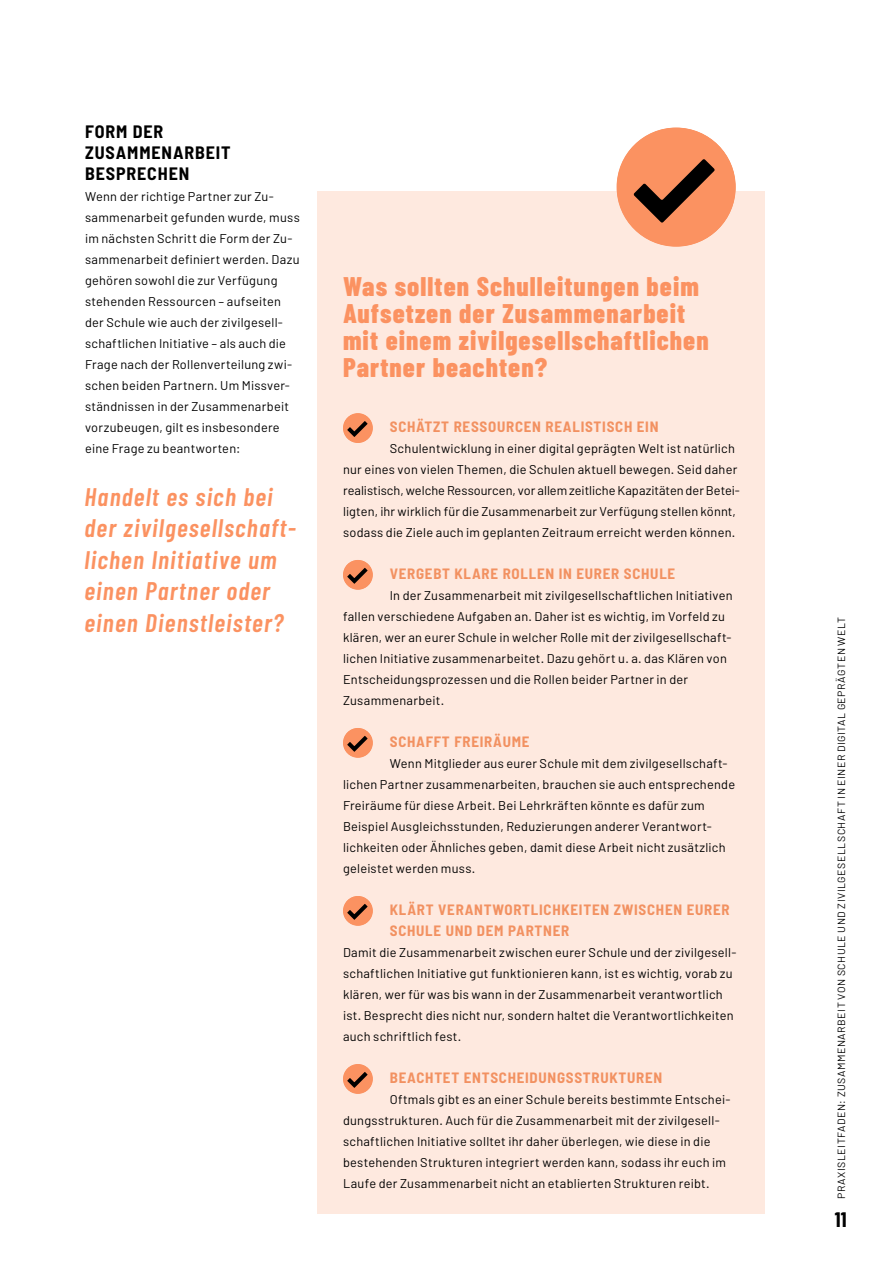
<style>
.page{position:relative;width:893px;height:1263px;background:#fff}
.page>*{position:absolute;margin:0;border:0;box-sizing:border-box;transform-origin:0 0}
.t1{font:800 27px/27px "Barlow Condensed";letter-spacing:.04em;color:#fb9261}
.t2{font:italic 600 25.5px/31.5px "Barlow Condensed";letter-spacing:.05em;color:#fb9261}
.t3{font:700 21px "Barlow Condensed";color:#000}
.t4{font:700 semi-condensed 18px/21px "Barlow";letter-spacing:.05em;color:#000}
.t5{font:700 semi-condensed 15px/21px "Barlow";letter-spacing:.05em;color:#f29161}
.t6{font:12.75px/21px "Barlow";letter-spacing:.02em;color:#000}
.t7{font:10.5px "Barlow";letter-spacing:.05em;color:#000}
</style>
<div class="page">
<div style="left:317px;top:191px;width:448px;height:1023px;background:#fee9df"></div>
<div style="left:617px;top:128px;width:119px;height:119px;background:#fb9261;border-radius:50%"></div>
<svg style="left:634px;top:159px;width:81px;height:64px"></svg>
<div style="left:343px;top:896px;width:30px;height:30px;background:#fb9261;border-radius:50%"></div>
<svg style="left:347px;top:904px;width:21px;height:16px"></svg>
<div style="left:343px;top:728px;width:30px;height:30px;background:#fb9261;border-radius:50%"></div>
<svg style="left:347px;top:736px;width:21px;height:16px"></svg>
<div style="left:343px;top:560px;width:30px;height:30px;background:#fb9261;border-radius:50%"></div>
<svg style="left:347px;top:568px;width:21px;height:16px"></svg>
<div style="left:343px;top:413px;width:30px;height:30px;background:#fb9261;border-radius:50%"></div>
<svg style="left:347px;top:421px;width:21px;height:16px"></svg>
<div style="left:343px;top:1064px;width:30px;height:30px;background:#fb9261;border-radius:50%"></div>
<svg style="left:347px;top:1072px;width:21px;height:16px"></svg>
<h3 class="t4" style="left:85px;top:121px;width:147px">FORM DER<br>ZUSAMMENARBEIT<br>BESPRECHEN</h3>
<p class="t6" style="left:85px;top:186px;width:216px">Wenn der richtige Partner zur Zu&shy;sammenarbeit gefunden wurde, muss im nächsten Schritt die Form der Zu&shy;sammenarbeit definiert werden. Dazu gehören sowohl die zur Verfügung stehenden Ressourcen – aufseiten der Schule wie auch der zivilgesell&shy;schaftlichen Initiative – als auch die Frage nach der Rollenverteilung zwi&shy;schen beiden Partnern. Um Missver&shy;ständnissen in der Zusammenarbeit vorzubeugen, gilt es insbesondere eine Frage zu beantworten:</p>
<h2 class="t2" style="left:85px;top:480px;width:213px">Handelt es sich bei der zivilgesellschaft&shy;lichen Initiative um einen Partner oder einen Dienstleister?</h2>
<h1 class="t1" style="left:343px;top:272px;width:367px">Was sollten Schulleitungen beim<br>Aufsetzen der Zusammenarbeit mit einem zivilgesellschaftlichen<br>Partner beachten?</h1>
<p class="t5" style="left:390px;top:416px;width:270px">SCHÄTZT RESSOURCEN REALISTISCH EIN</p>
<p class="t6" style="left:343px;top:438px;width:398px;text-indent:47px">Schulentwicklung in einer digital geprägten Welt ist natürlich nur eines von vielen Themen, die Schulen aktuell bewegen. Seid daher realistisch, welche Ressourcen, vor allem zeitliche Kapazitäten der Betei&shy;ligten, ihr wirklich für die Zusammenarbeit zur Verfügung stellen könnt, sodass die Ziele auch im geplanten Zeitraum erreicht werden können.</p>
<p class="t5" style="left:390px;top:563px;width:287px">VERGEBT KLARE ROLLEN IN EURER SCHULE</p>
<p class="t6" style="left:343px;top:585px;width:391px;text-indent:47px">In der Zusammenarbeit mit zivilgesellschaftlichen Initiativen fallen verschiedene Aufgaben an. Daher ist es wichtig, im Vorfeld zu klären, wer an eurer Schule in welcher Rolle mit der zivilgesellschaft&shy;lichen Initiative zusammenarbeitet. Dazu gehört u. a. das Klären von Entscheidungsprozessen und die Rollen beider Partner in der Zusammenarbeit.</p>
<p class="t5" style="left:390px;top:731px;width:141px">SCHAFFT FREIRÄUME</p>
<p class="t6" style="left:343px;top:753px;width:394px;text-indent:47px">Wenn Mitglieder aus eurer Schule mit dem zivilgesellschaft&shy;lichen Partner zusammenarbeiten, brauchen sie auch entsprechende Freiräume für diese Arbeit. Bei Lehrkräften könnte es dafür zum Beispiel Ausgleichsstunden, Reduzierungen anderer Verantwort&shy;lichkeiten oder Ähnliches geben, damit diese Arbeit nicht zusätzlich geleistet werden muss.</p>
<p class="t5" style="left:390px;top:899px;width:341px">KLÄRT VERANTWORTLICHKEITEN ZWISCHEN EURER<br>SCHULE UND DEM PARTNER</p>
<p class="t6" style="left:343px;top:942px;width:395px">Damit die Zusammenarbeit zwischen eurer Schule und der zivilgesell&shy;schaftlichen Initiative gut funktionieren kann, ist es wichtig, vorab zu klären, wer für was bis wann in der Zusammenarbeit verantwortlich ist. Besprecht dies nicht nur, sondern haltet die Verantwortlichkeiten auch schriftlich fest.</p>
<p class="t5" style="left:390px;top:1067px;width:274px">BEACHTET ENTSCHEIDUNGSSTRUKTUREN</p>
<p class="t6" style="left:343px;top:1089px;width:389px;text-indent:47px">Oftmals gibt es an einer Schule bereits bestimmte Entschei&shy;dungsstrukturen. Auch für die Zusammenarbeit mit der zivilgesell&shy;schaftlichen Initiative solltet ihr daher überlegen, wie diese in die bestehenden Strukturen integriert werden kann, sodass ihr euch im Laufe der Zusammenarbeit nicht an etablierten Strukturen reibt.</p>
<p class="t7" style="left:835px;top:1199px;width:583px;rotate:-90deg">PRAXISLEITFADEN: ZUSAMMENARBEIT VON SCHULE UND ZIVILGESELLSCHAFT IN EINER DIGITAL GEPRÄGTEN WELT</p>
<h3 class="t3" style="left:835px;top:1206px;width:13px">11</h3>
</div>
